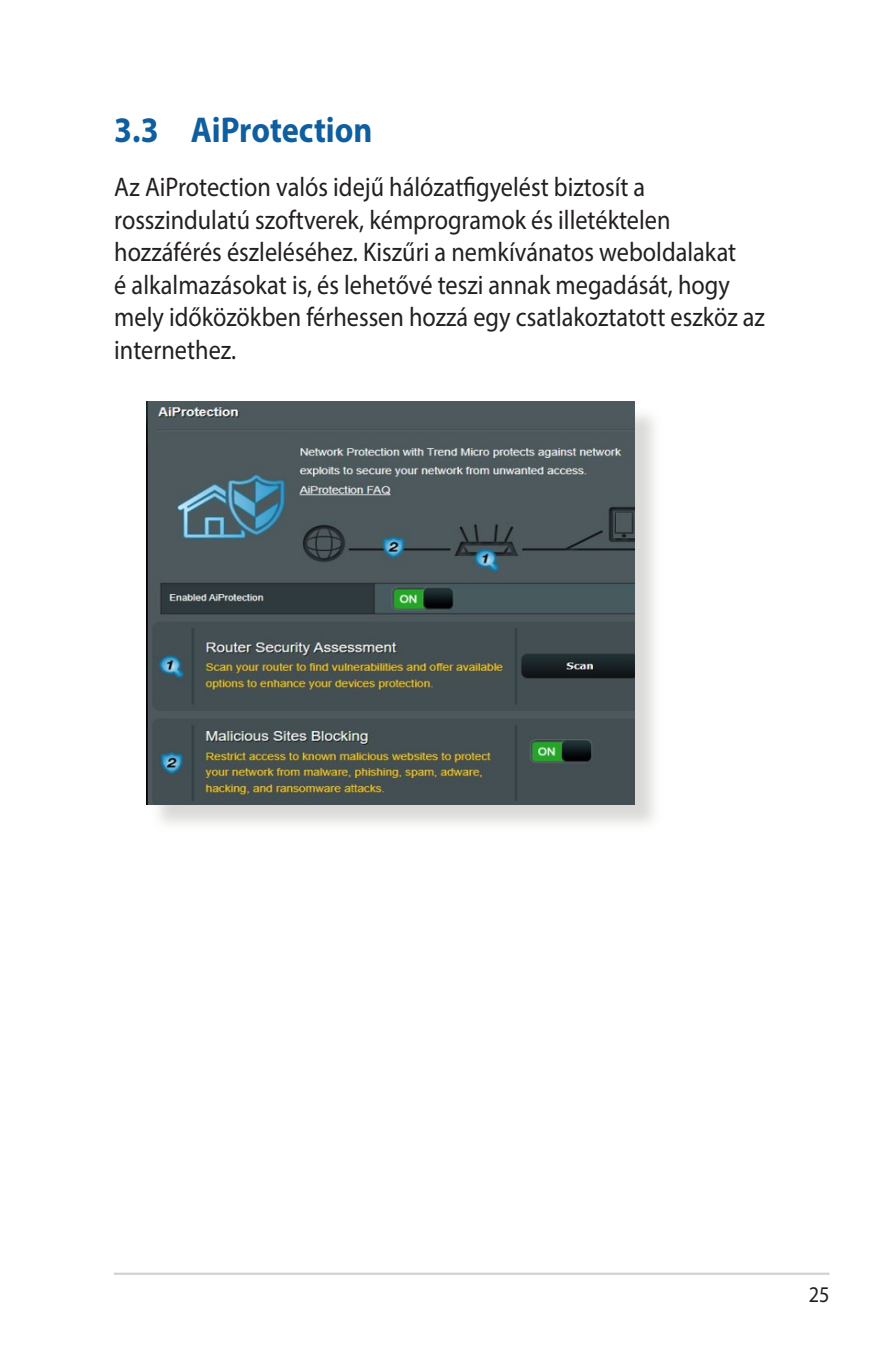
<style>
.page{position:relative;width:893px;height:1346px;background:#fff}
.page>*{position:absolute;margin:0;border:0;box-sizing:border-box;transform-origin:0 0}
.t1{font:700 36px "Myriad Pro";color:#0f5ea0;scale:.9 1}
.t2{font:27px/32.4px "Myriad Pro";color:#231f20;scale:.9 1}
.t3{font:22.5px "Myriad Pro";color:#231f20;scale:.9 1}
</style>
<div class="page">
<hr style="left:114px;top:1272px;width:715px;height:3px;background:#d1d2d4">
<div style="left:150px;top:405px;width:513px;height:428px;background:#cfcecb;opacity:.75"></div>
<img style="left:147px;top:402px;width:488px;height:403px">
<h1 class="t1" style="left:114px;top:106px;width:288px">3.3 AiProtection</h1>
<p class="t2" style="left:114px;top:171px;width:724px">Az AiProtection valós idejű hálózatfigyelést biztosít a rosszindulatú szoftverek, kémprogramok és illetéktelen hozzáférés észleléséhez. Kiszűri a nemkívánatos weboldalakat<br>é alkalmazásokat is, és lehetővé teszi annak megadását, hogy mely időközökben férhessen hozzá egy csatlakoztatott eszköz az internethez.</p>
<p class="t3" style="left:809px;top:1281px;width:25px">25</p>
</div>
